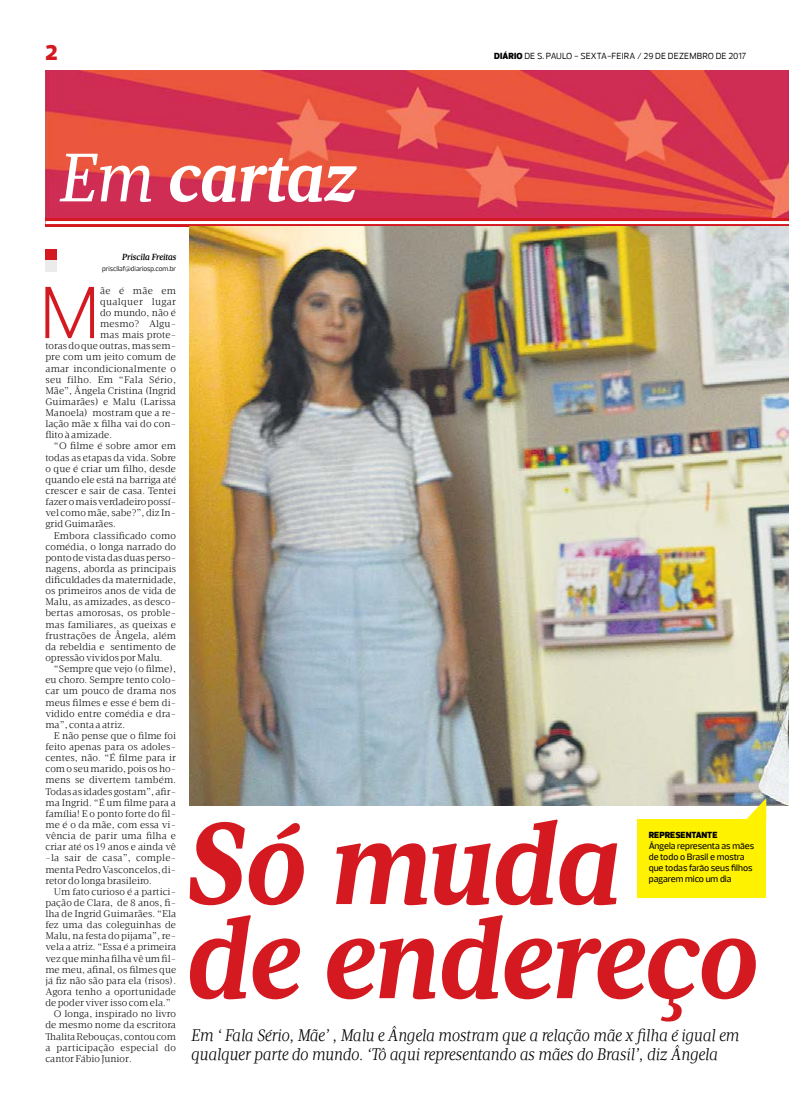
<style>
.page{position:relative;width:789px;height:1106px;background:#fff}
.page>*{position:absolute;margin:0;border:0;box-sizing:border-box;transform-origin:0 0}
.t1{font:italic 700 119px "Velino Ultra";letter-spacing:-.005em;color:#d51920}
.t2{font:italic 700 117px "Velino Ultra";letter-spacing:-.005em;color:#d51920}
.t3{font:300 75.3px "Prelo";color:#d51920}
.t4{font:italic 700 70px "Velino Ultra";letter-spacing:-.005em;color:#fff}
.t5{font:900 22px "Prelo";color:#d51920}
.t6{font:italic 300 17px/19px "Velino Ultra";letter-spacing:-.005em;color:#000}
.t7{font:300 9.8px "Velino Text";letter-spacing:.005em;color:#000}
.t8{font:300 9.8px "Velino Text";letter-spacing:.035em;color:#000}
.t9{font:500 9.3px/11px "Prelo";color:#000}
.t10{font:9px "Prelo";color:#000}
.t11{font:italic 500 9px "Velino Ultra";letter-spacing:-.005em;color:#000}
.t12{font:900 9px "Prelo";color:#000}
.t13{font:7px "Prelo";color:#000}
.s1{font-weight:900}
.s2{font-weight:400}
</style>
<div class="page">
<img style="left:45px;top:71px;width:743px;height:147px">
<div style="left:45px;top:218px;width:743px;height:9px;background:#d51920"></div>
<hr style="left:45px;top:221px;width:743px;height:3px;background:#fff">
<div style="left:45px;top:249px;width:12px;height:11px;background:#d51920"></div>
<div style="left:45px;top:260px;width:12px;height:11px;background:#ebebec"></div>
<img style="left:190px;top:227px;width:598px;height:578px">
<div style="left:637px;top:819px;width:128px;height:79px;background:#fff200"></div>
<svg style="left:743px;top:798px;width:22px;height:21px"></svg>
<h3 class="t5" style="left:45px;top:39px;width:14px">2</h3>
<p class="t10" style="left:494px;top:50px;width:253px"><span class="s1">DIÁRIO</span> DE S. PAULO - SEXTA-FEIRA / 29 DE DEZEMBRO DE 2017</p>
<h3 class="t4" style="left:57px;top:135px;width:299px"><span class="s2">Em</span> cartaz</h3>
<p class="t11" style="left:122px;top:252px;width:56px">Priscila Freitas</p>
<p class="t13" style="left:102px;top:265px;width:75px">PRISCILAF@DIARIOSP.COM.BR</p>
<h3 class="t3" style="left:40px;top:266px;width:62px">M</h3>
<p class="t7" style="left:100px;top:284px;width:77px">ãe é mãe em</p>
<p class="t8" style="left:100px;top:295px;width:77px">qualquer lugar</p>
<p class="t7" style="left:100px;top:307px;width:77px">do mundo, não é</p>
<p class="t7" style="left:100px;top:318px;width:77px">mesmo? Algu-</p>
<p class="t7" style="left:100px;top:329px;width:77px">mas mais prote-</p>
<p class="t7" style="left:45px;top:340px;width:132px">toras do que outras, mas sem-</p>
<p class="t7" style="left:45px;top:351px;width:132px">pre com um jeito comum de</p>
<p class="t7" style="left:45px;top:362px;width:132px">amar incondicionalmente o</p>
<p class="t7" style="left:45px;top:373px;width:132px">seu filho. Em “Fala Sério,</p>
<p class="t7" style="left:45px;top:384px;width:132px">Mãe”, Ângela Cristina (Ingrid</p>
<p class="t7" style="left:45px;top:396px;width:132px">Guimarães) e Malu (Larissa</p>
<p class="t7" style="left:45px;top:407px;width:132px">Manoela) mostram que a re-</p>
<p class="t7" style="left:45px;top:418px;width:132px">lação mãe x filha vai do con-</p>
<p class="t7" style="left:45px;top:429px;width:68px">flito à amizade.</p>
<p class="t7" style="left:54px;top:440px;width:124px">“O filme é sobre amor em</p>
<p class="t7" style="left:45px;top:451px;width:132px">todas as etapas da vida. Sobre</p>
<p class="t7" style="left:45px;top:462px;width:132px">o que é criar um filho, desde</p>
<p class="t7" style="left:45px;top:473px;width:132px">quando ele está na barriga até</p>
<p class="t7" style="left:45px;top:485px;width:132px">crescer e sair de casa. Tentei</p>
<p class="t7" style="left:45px;top:496px;width:132px">fazer o mais verdadeiro possí-</p>
<p class="t7" style="left:45px;top:507px;width:132px">vel como mãe, sabe?”, diz In-</p>
<p class="t7" style="left:45px;top:518px;width:72px">grid Guimarães.</p>
<p class="t7" style="left:54px;top:529px;width:124px">Embora classificado como</p>
<p class="t7" style="left:45px;top:540px;width:132px">comédia, o longa narrado do</p>
<p class="t7" style="left:45px;top:551px;width:132px">ponto de vista das duas perso-</p>
<p class="t7" style="left:45px;top:563px;width:132px">nagens, aborda as principais</p>
<p class="t7" style="left:45px;top:574px;width:132px">dificuldades da maternidade,</p>
<p class="t7" style="left:45px;top:585px;width:132px">os primeiros anos de vida de</p>
<p class="t7" style="left:45px;top:596px;width:132px">Malu, as amizades, as desco-</p>
<p class="t7" style="left:45px;top:607px;width:132px">bertas amorosas, os proble-</p>
<p class="t7" style="left:45px;top:618px;width:132px">mas familiares, as queixas e</p>
<p class="t7" style="left:45px;top:629px;width:132px">frustrações de Ângela, além</p>
<p class="t7" style="left:45px;top:640px;width:132px">da rebeldia e sentimento de</p>
<p class="t7" style="left:45px;top:652px;width:118px">opressão vividos por Malu.</p>
<p class="t7" style="left:54px;top:663px;width:124px">“Sempre que vejo (o filme),</p>
<p class="t7" style="left:45px;top:674px;width:132px">eu choro. Sempre tento colo-</p>
<p class="t7" style="left:45px;top:685px;width:132px">car um pouco de drama nos</p>
<p class="t7" style="left:45px;top:696px;width:132px">meus filmes e esse é bem di-</p>
<p class="t7" style="left:45px;top:707px;width:132px">vidido entre comédia e dra-</p>
<p class="t7" style="left:45px;top:718px;width:81px">ma”, conta a atriz.</p>
<p class="t7" style="left:54px;top:729px;width:124px">E não pense que o filme foi</p>
<p class="t7" style="left:45px;top:741px;width:132px">feito apenas para os adoles-</p>
<p class="t7" style="left:45px;top:752px;width:132px">centes, não. “É filme para ir</p>
<p class="t7" style="left:45px;top:763px;width:132px">com o seu marido, pois os ho-</p>
<p class="t7" style="left:45px;top:774px;width:132px">mens se divertem também.</p>
<p class="t7" style="left:45px;top:785px;width:132px">Todas as idades gostam”, afir-</p>
<p class="t7" style="left:45px;top:796px;width:132px">ma Ingrid. “É um filme para a</p>
<p class="t7" style="left:45px;top:807px;width:132px">família! E o ponto forte do fil-</p>
<p class="t7" style="left:45px;top:818px;width:132px">me é o da mãe, com essa vi-</p>
<p class="t7" style="left:45px;top:830px;width:132px">vência de parir uma filha e</p>
<p class="t7" style="left:45px;top:841px;width:132px">criar até os 19 anos e ainda vê</p>
<p class="t7" style="left:45px;top:852px;width:132px">-la sair de casa”, comple-</p>
<p class="t7" style="left:45px;top:863px;width:132px">menta Pedro Vasconcelos, di-</p>
<p class="t7" style="left:45px;top:874px;width:108px">retor do longa brasileiro.</p>
<p class="t7" style="left:54px;top:885px;width:124px">Um fato curioso é a partici-</p>
<p class="t7" style="left:45px;top:896px;width:132px">pação de Clara, de 8 anos, fi-</p>
<p class="t7" style="left:45px;top:908px;width:132px">lha de Ingrid Guimarães. “Ela</p>
<p class="t7" style="left:45px;top:919px;width:132px">fez uma das coleguinhas de</p>
<p class="t7" style="left:45px;top:930px;width:132px">Malu, na festa do pijama”, re-</p>
<p class="t7" style="left:45px;top:941px;width:132px">vela a atriz. “Essa é a primeira</p>
<p class="t7" style="left:45px;top:952px;width:132px">vez que minha filha vê um fil-</p>
<p class="t7" style="left:45px;top:963px;width:132px">me meu, afinal, os filmes que</p>
<p class="t7" style="left:45px;top:974px;width:132px">já fiz não são para ela (risos).</p>
<p class="t7" style="left:45px;top:985px;width:132px">Agora tenho a oportunidade</p>
<p class="t7" style="left:45px;top:997px;width:127px">de poder viver isso com ela.”</p>
<p class="t7" style="left:54px;top:1008px;width:124px">O longa, inspirado no livro</p>
<p class="t7" style="left:45px;top:1019px;width:132px">de mesmo nome da escritora</p>
<p class="t7" style="left:45px;top:1030px;width:132px">Thalita Rebouças, contou com</p>
<p class="t7" style="left:45px;top:1041px;width:132px">a participação especial do</p>
<p class="t7" style="left:45px;top:1052px;width:88px">cantor Fábio Junior.</p>
<h1 class="t1" style="left:183px;top:791px;width:435px">Só muda</h1>
<p class="t12" style="left:648px;top:829px;width:70px">REPRESENTANTE</p>
<p class="t9" style="left:648px;top:840px;width:107px">Ângela representa as mães de todo o Brasil e mostra que todas farão seus filhos pagarem mico um dia</p>
<h2 class="t2" style="left:183px;top:887px;width:572px">de endereço</h2>
<h3 class="t6" style="left:191px;top:1026px;width:549px">Em ‘ Fala Sério, Mãe’ , Malu e Ângela mostram que a relação mãe x filha é igual em qualquer parte do mundo. ‘Tô aqui representando as mães do Brasil’, diz Ângela</h3>
</div>
